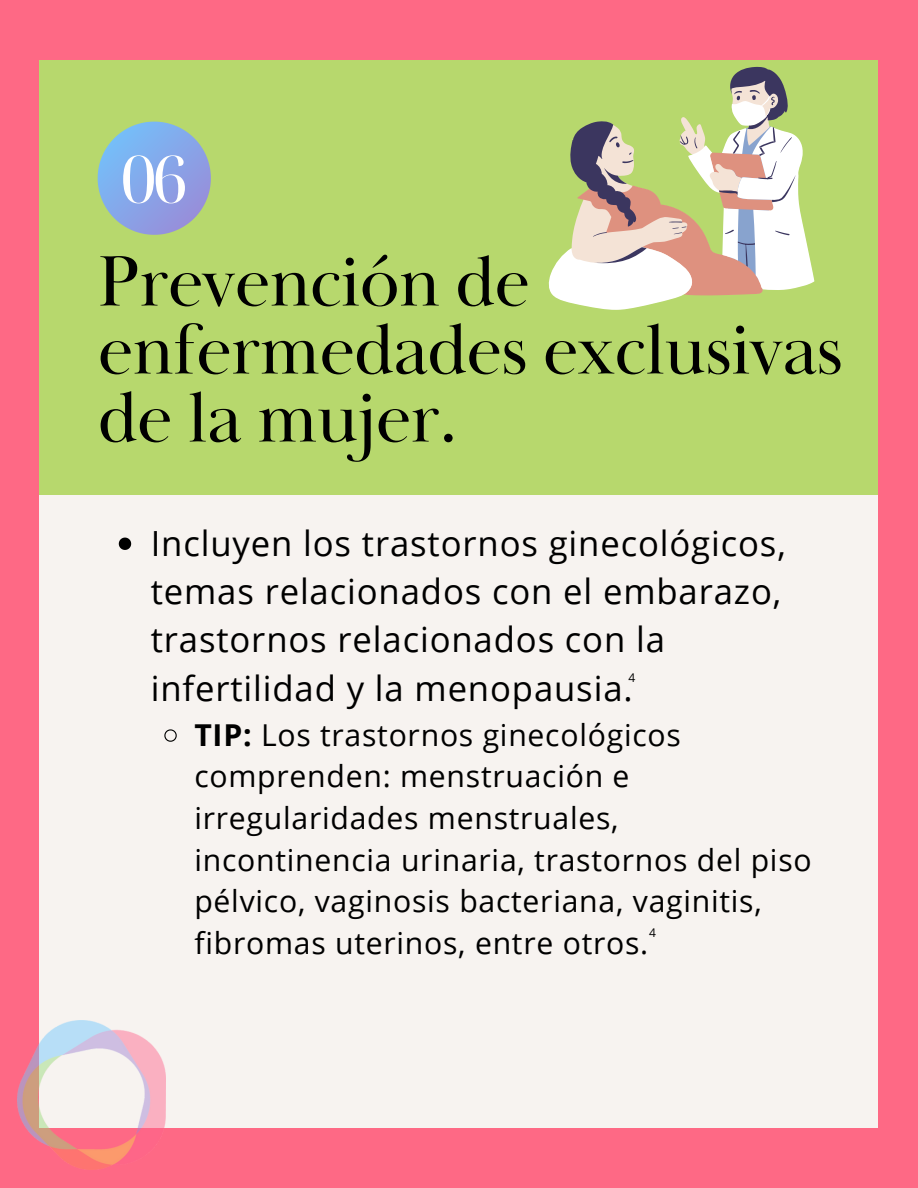
<style>
.page{position:relative;width:918px;height:1188px;background:#fe6985}
.page>*{position:absolute;margin:0;border:0;box-sizing:border-box;transform-origin:0 0}
.t1{font:73.65px/67.9px "Baskerville Display PT";letter-spacing:-.015em;color:#000}
.t2{font:65.55px "Noto Serif Display";color:#fff}
.t3{font:34.65px/48.3px "Open Sans";letter-spacing:.025em;color:#000}
.t4{font:30.15px/41.7px "Open Sans";letter-spacing:.025em;color:#000}
.t5{font:12px "Open Sans";color:#000}
.s1{font-weight:700}
</style>
<div class="page">
<div style="left:40px;top:60px;width:838px;height:1068px;background:#f7f3f0"></div>
<div style="left:40px;top:60px;width:838px;height:435px;background:#b7d86d"></div>
<svg style="left:98px;top:122px;width:113px;height:113px"></svg>
<img style="left:17px;top:1020px;width:149px;height:150px">
<svg style="left:548px;top:136px;width:266px;height:174px"></svg>
<svg style="left:569px;top:67px;width:227px;height:200px"></svg>
<svg style="left:119px;top:538px;width:12px;height:12px"></svg>
<svg style="left:164px;top:729px;width:13px;height:13px"></svg>
<p class="t2" style="left:120px;top:133px;width:70px">06</p>
<p class="t1" style="left:98px;top:250px;width:747px">Prevención de enfermedades exclusivas de la mujer.</p>
<p class="t3" style="left:151px;top:518px;width:637px">Incluyen los trastornos ginecológicos, temas relacionados con el embarazo, trastornos relacionados con la infertilidad y la menopausia.</p>
<p class="t4" style="left:194px;top:713px;width:619px"><span class="s1">TIP:</span> Los trastornos ginecológicos comprenden: menstruación e irregularidades menstruales, incontinencia urinaria, trastornos del piso pélvico, vaginosis bacteriana, vaginitis, fibromas uterinos, entre otros.</p>
<p class="t5" style="left:629px;top:669px;width:8px">4</p>
<p class="t5" style="left:649px;top:925px;width:8px">4</p>
</div>
